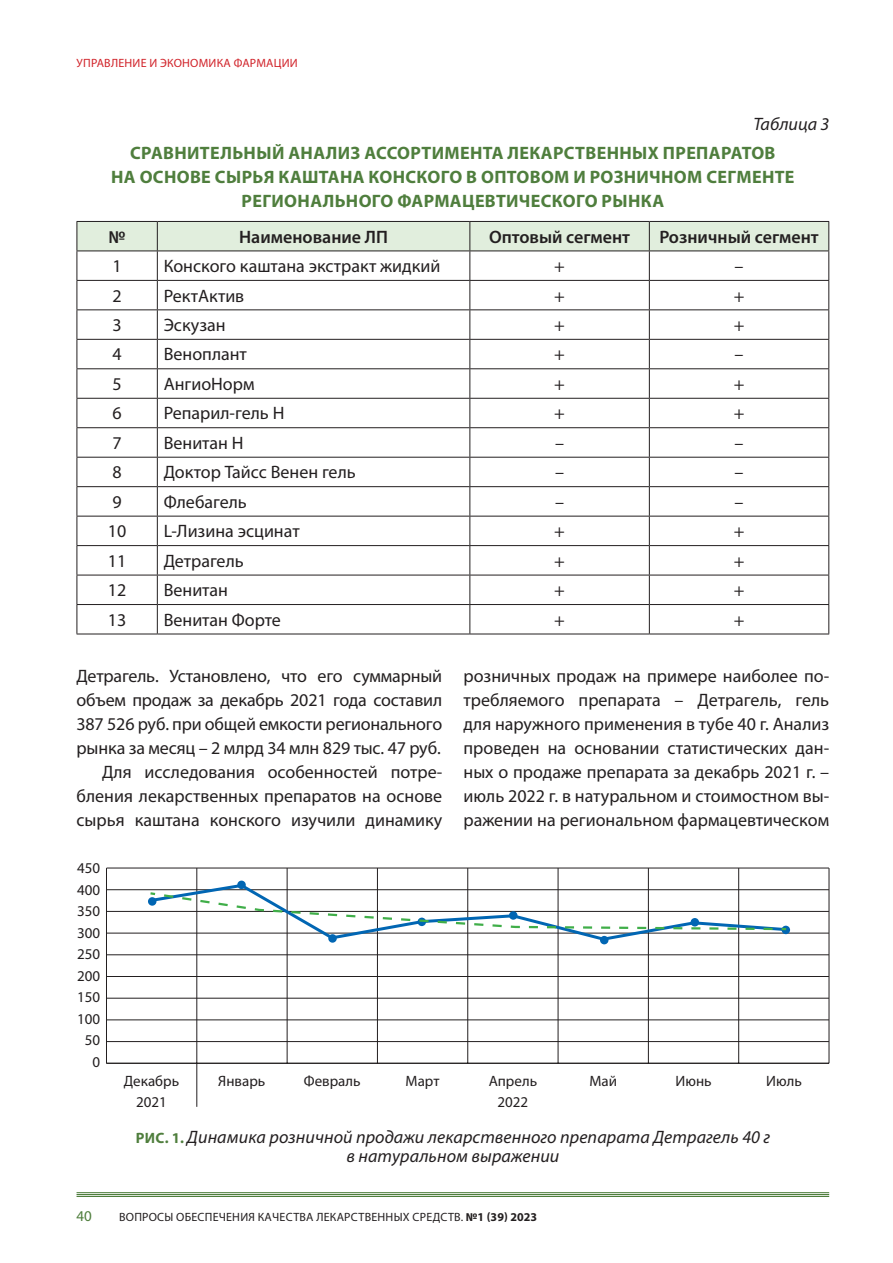
<style>
.page{position:relative;width:893px;height:1263px;background:#fff}
.page>*{position:absolute;margin:0;border:0;box-sizing:border-box;transform-origin:0 0}
.text{font:18px/24px "Myriad Pro";color:#231f20;text-align:justify}
.tab-text{font:18px "Myriad Pro";color:#231f20}
.tab-zag{font:700 18px/24px "Myriad Pro";letter-spacing:.02em;color:#4f7e3d;text-align:center}
.ris-podp{font:italic 18px/19.5px "Myriad Pro";letter-spacing:.005em;color:#231f20;text-align:center}
.tab-shap{font:600 18px "Myriad Pro";color:#231f20}
.tab-tab{font:italic 18px "Myriad Pro";color:#231f20}
.info{font:15px/21px "Myriad Pro";color:#231f20;text-align:center}
.t1{font:15px "Myriad Pro";color:#4f7e3d}
.t2{font:12px "Myriad Pro";letter-spacing:.02em;color:#231f20}
.t3{font:12px "Myriad Pro";letter-spacing:.02em;color:#d1232a}
.s1{font-weight:700;font-style:normal;font-size:15px;color:#4f7e3d}
.s2{font-weight:700}
</style>
<div class="page">
<hr style="left:77px;top:1192px;width:752px;height:1px;background:#4f7e3d">
<hr style="left:77px;top:1194px;width:752px;height:1px;background:#4f7e3d">
<hr style="left:77px;top:1196px;width:752px;height:1px;background:#4f7e3d">
<hr style="left:77px;top:634px;width:80px;height:1px;background:#231f20">
<hr style="left:157px;top:634px;width:313px;height:1px;background:#231f20">
<hr style="left:470px;top:634px;width:179px;height:1px;background:#231f20">
<hr style="left:649px;top:634px;width:180px;height:1px;background:#231f20">
<svg style="left:77px;top:221px;width:752px;height:413px"></svg>
<hr style="left:77px;top:251px;width:80px;height:1px;background:#231f20">
<hr style="left:157px;top:251px;width:313px;height:1px;background:#231f20">
<hr style="left:470px;top:251px;width:179px;height:1px;background:#231f20">
<hr style="left:649px;top:251px;width:180px;height:1px;background:#231f20">
<hr style="left:106px;top:1063px;width:723px;height:1px;background:#231f20">
<hr style="left:106px;top:868px;width:1px;height:195px;background:#231f20">
<hr style="left:197px;top:868px;width:1px;height:239px;background:#231f20">
<hr style="left:287px;top:868px;width:1px;height:195px;background:#231f20">
<hr style="left:377px;top:868px;width:1px;height:195px;background:#231f20">
<hr style="left:467px;top:868px;width:1px;height:195px;background:#231f20">
<hr style="left:558px;top:868px;width:1px;height:195px;background:#231f20">
<hr style="left:648px;top:868px;width:1px;height:195px;background:#231f20">
<hr style="left:738px;top:868px;width:1px;height:195px;background:#231f20">
<hr style="left:829px;top:868px;width:1px;height:195px;background:#231f20">
<hr style="left:107px;top:1041px;width:722px;height:1px;background:#231f20">
<hr style="left:107px;top:1019px;width:722px;height:1px;background:#231f20">
<hr style="left:107px;top:998px;width:722px;height:1px;background:#231f20">
<hr style="left:107px;top:976px;width:722px;height:1px;background:#231f20">
<hr style="left:107px;top:954px;width:722px;height:1px;background:#231f20">
<hr style="left:107px;top:933px;width:722px;height:1px;background:#231f20">
<hr style="left:107px;top:911px;width:722px;height:1px;background:#231f20">
<hr style="left:107px;top:889px;width:722px;height:1px;background:#231f20">
<hr style="left:107px;top:868px;width:722px;height:1px;background:#231f20">
<div style="left:782px;top:926px;width:8px;height:8px;background:#0166b3;border-radius:50%"></div>
<svg style="left:148px;top:881px;width:640px;height:62px"></svg>
<p class="t3" style="left:77px;top:56px;width:223px">УПРАВЛЕНИЕ И ЭКОНОМИКА ФАРМАЦИИ</p>
<p class="tab-tab" style="left:753px;top:113px;width:77px">Таблица 3</p>
<p class="tab-zag" style="left:111px;top:140px;width:685px">СРАВНИТЕЛЬНЫЙ АНАЛИЗ АССОРТИМЕНТА ЛЕКАРСТВЕННЫХ ПРЕПАРАТОВ<br>НА ОСНОВЕ СЫРЬЯ КАШТАНА КОНСКОГО В ОПТОВОМ И РОЗНИЧНОМ СЕГМЕНТЕ<br>РЕГИОНАЛЬНОГО ФАРМАЦЕВТИЧЕСКОГО РЫНКА</p>
<p class="tab-shap" style="left:109px;top:227px;width:19px">№</p>
<p class="tab-shap" style="left:239px;top:227px;width:150px">Наименование ЛП</p>
<p class="tab-shap" style="left:489px;top:227px;width:143px">Оптовый сегмент</p>
<p class="tab-shap" style="left:659px;top:227px;width:161px">Розничный сегмент</p>
<p class="tab-text" style="left:112px;top:255px;width:11px">1</p>
<p class="tab-text" style="left:164px;top:255px;width:278px">Конского каштана экстракт жидкий</p>
<p class="tab-text" style="left:554px;top:255px;width:12px">+</p>
<p class="tab-text" style="left:735px;top:255px;width:10px">–</p>
<p class="tab-text" style="left:112px;top:284px;width:11px">2</p>
<p class="tab-text" style="left:164px;top:284px;width:82px">РектАктив</p>
<p class="tab-text" style="left:554px;top:284px;width:12px">+</p>
<p class="tab-text" style="left:734px;top:284px;width:12px">+</p>
<p class="tab-text" style="left:112px;top:314px;width:11px">3</p>
<p class="tab-text" style="left:164px;top:314px;width:63px">Эскузан</p>
<p class="tab-text" style="left:554px;top:314px;width:12px">+</p>
<p class="tab-text" style="left:734px;top:314px;width:12px">+</p>
<p class="tab-text" style="left:112px;top:343px;width:11px">4</p>
<p class="tab-text" style="left:164px;top:343px;width:85px">Веноплант</p>
<p class="tab-text" style="left:554px;top:343px;width:12px">+</p>
<p class="tab-text" style="left:735px;top:343px;width:10px">–</p>
<p class="tab-text" style="left:112px;top:373px;width:11px">5</p>
<p class="tab-text" style="left:164px;top:373px;width:92px">АнгиоНорм</p>
<p class="tab-text" style="left:554px;top:373px;width:12px">+</p>
<p class="tab-text" style="left:734px;top:373px;width:12px">+</p>
<p class="tab-text" style="left:112px;top:402px;width:11px">6</p>
<p class="tab-text" style="left:164px;top:402px;width:122px">Репарил-гель Н</p>
<p class="tab-text" style="left:554px;top:402px;width:12px">+</p>
<p class="tab-text" style="left:734px;top:402px;width:12px">+</p>
<p class="tab-text" style="left:112px;top:432px;width:11px">7</p>
<p class="tab-text" style="left:164px;top:432px;width:81px">Венитан Н</p>
<p class="tab-text" style="left:555px;top:432px;width:10px">–</p>
<p class="tab-text" style="left:735px;top:432px;width:10px">–</p>
<p class="tab-text" style="left:112px;top:461px;width:11px">8</p>
<p class="tab-text" style="left:164px;top:461px;width:194px">Доктор Тайсс Венен гель</p>
<p class="tab-text" style="left:555px;top:461px;width:10px">–</p>
<p class="tab-text" style="left:735px;top:461px;width:10px">–</p>
<p class="tab-text" style="left:112px;top:491px;width:11px">9</p>
<p class="tab-text" style="left:164px;top:491px;width:85px">Флебагель</p>
<p class="tab-text" style="left:555px;top:491px;width:10px">–</p>
<p class="tab-text" style="left:735px;top:491px;width:10px">–</p>
<p class="tab-text" style="left:108px;top:520px;width:20px">10</p>
<p class="tab-text" style="left:164px;top:520px;width:138px">L-Лизина эсцинат</p>
<p class="tab-text" style="left:554px;top:520px;width:12px">+</p>
<p class="tab-text" style="left:734px;top:520px;width:12px">+</p>
<p class="tab-text" style="left:108px;top:550px;width:20px">11</p>
<p class="tab-text" style="left:164px;top:550px;width:82px">Детрагель</p>
<p class="tab-text" style="left:554px;top:550px;width:12px">+</p>
<p class="tab-text" style="left:734px;top:550px;width:12px">+</p>
<p class="tab-text" style="left:108px;top:579px;width:20px">12</p>
<p class="tab-text" style="left:164px;top:579px;width:66px">Венитан</p>
<p class="tab-text" style="left:554px;top:579px;width:12px">+</p>
<p class="tab-text" style="left:734px;top:579px;width:12px">+</p>
<p class="tab-text" style="left:108px;top:608px;width:20px">13</p>
<p class="tab-text" style="left:164px;top:608px;width:119px">Венитан Форте</p>
<p class="tab-text" style="left:554px;top:608px;width:12px">+</p>
<p class="tab-text" style="left:734px;top:608px;width:12px">+</p>
<p class="text" style="left:77px;top:664px;width:367px">Детрагель. Установлено, что его суммарный объем продаж за декабрь 2021 года составил 387 526 руб. при общей емкости регионального рынка за месяц – 2 млрд 34 млн 829 тыс. 47 руб.</p>
<p class="text" style="left:77px;top:760px;width:367px;text-indent:26px">Для исследования особенностей потре&shy;бления лекарственных препаратов на основе сырья каштана конского изучили динамику</p>
<p class="info" style="left:77px;top:857px;width:25px">450</p>
<p class="info" style="left:77px;top:879px;width:25px">400</p>
<p class="info" style="left:77px;top:900px;width:25px">350</p>
<p class="info" style="left:77px;top:922px;width:25px">300</p>
<p class="info" style="left:77px;top:943px;width:25px">250</p>
<p class="info" style="left:77px;top:965px;width:25px">200</p>
<p class="info" style="left:77px;top:986px;width:25px">150</p>
<p class="info" style="left:77px;top:1008px;width:25px">100</p>
<p class="info" style="left:85px;top:1029px;width:17px">50</p>
<p class="info" style="left:93px;top:1051px;width:9px">0</p>
<p class="text" style="left:463px;top:664px;width:367px">розничных продаж на примере наиболее по&shy;требляемого препарата – Детрагель, гель для наружного применения в тубе 40 г. Анализ проведен на основании статистических дан&shy;ных о продаже препарата за декабрь 2021 г. – июль 2022 г. в натуральном и стоимостном вы&shy;ражении на региональном фармацевтическом</p>
<p class="info" style="left:124px;top:1070px;width:57px">Декабрь<br>2021</p>
<p class="info" style="left:218px;top:1070px;width:49px">Январь</p>
<p class="info" style="left:304px;top:1070px;width:58px">Февраль</p>
<p class="info" style="left:406px;top:1070px;width:35px">Март</p>
<p class="info" style="left:489px;top:1070px;width:50px">Апрель<br>2022</p>
<p class="info" style="left:589px;top:1070px;width:29px">Май</p>
<p class="info" style="left:676px;top:1070px;width:38px">Июнь</p>
<p class="info" style="left:766px;top:1070px;width:37px">Июль</p>
<p class="t1" style="left:77px;top:1207px;width:17px">40</p>
<p class="ris-podp" style="left:136px;top:1127px;width:636px"><span class="s1">РИС. 1.</span> Динамика розничной продажи лекарственного препарата Детрагель 40 г в натуральном выражении</p>
<p class="t2" style="left:119px;top:1209px;width:419px">ВОПРОСЫ ОБЕСПЕЧЕНИЯ КАЧЕСТВА ЛЕКАРСТВЕННЫХ СРЕДСТВ. <span class="s2">№1 (39) 2023</span></p>
</div>
